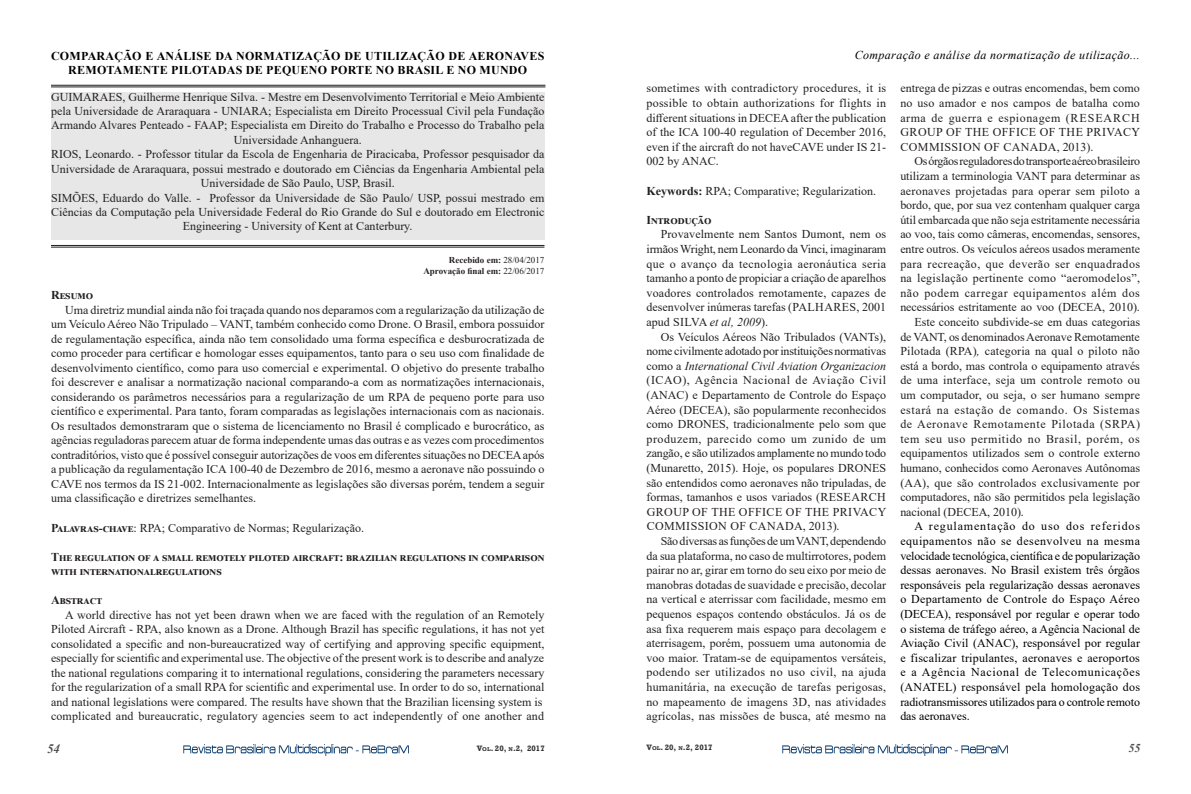
<style>
.page{position:relative;width:1191px;height:794px;background:#fff}
.page>*{position:absolute;margin:0;border:0;box-sizing:border-box;transform-origin:0 0}
.Corpo_do_texto{font:italic 700 13px "Times New Roman";color:#4f4f50}
.Corpo_do_texto-2{font:12px/14.6px "Times New Roman";color:#231f20;text-align:justify}
.Corpo_do_texto-3{font:12px/14.6px "Times New Roman";letter-spacing:-.015em;color:#000;text-align:justify}
.Corpo_do_texto-4{font:700 12px/14.5px "Times New Roman";letter-spacing:.03em;color:#231f20}
.Heading_1{font:700 12px/14px "Times New Roman";letter-spacing:.02em;color:#000;text-align:center}
.t1{font:italic 12px "Times New Roman";letter-spacing:.03em;color:#000}
.Corpo_do_texto-5{font:italic 700 12px "Times New Roman";color:#4f4f50}
.Corpo_do_texto-6{font:700 9px "Times New Roman";color:#231f20}
.t2{font:700 8px "Rockwell";color:#333}
.s1{font-weight:400}
.s2{font-weight:700}
.s3{font-style:italic}
.s4{font-size:5.6px}
</style>
<div class="page">
<img style="left:782px;top:744px;width:225px;height:11px">
<img style="left:183px;top:744px;width:226px;height:11px">
<hr style="left:51px;top:85px;width:494px;height:1px;background:#231f20">
<hr style="left:51px;top:87px;width:494px;height:1px;background:#231f20">
<hr style="left:51px;top:245px;width:493px;height:1px;background:#231f20">
<hr style="left:51px;top:247px;width:493px;height:1px;background:#231f20">
<div style="left:51px;top:92px;width:493px;height:148px;background:#e7e7e7"></div>
<p class="Heading_1" style="left:51px;top:49px;width:495px">COMPARAÇÃO E ANÁLISE DA NORMATIZAÇÃO DE UTILIZAÇÃO DE AERONAVES<br>REMOTAMENTE PILOTADAS DE PEQUENO PORTE NO BRASIL E NO MUNDO</p>
<p class="Corpo_do_texto-2" style="left:51px;top:89px;width:495px;text-align:center">GUIMARAES, Guilherme Henrique Silva. - Mestre em Desenvolvimento Territorial e Meio Ambiente pela Universidade de Araraquara - UNIARA; Especialista em Direito Processual Civil pela Fundação Armando Alvares Penteado - FAAP; Especialista em Direito do Trabalho e Processo do Trabalho pela Universidade Anhanguera.</p>
<p class="Corpo_do_texto-2" style="left:51px;top:147px;width:495px;text-align:center">RIOS, Leonardo. - Professor titular da Escola de Engenharia de Piracicaba, Professor pesquisador da<br>Universidade de Araraquara, possui mestrado e doutorado em Ciências da Engenharia Ambiental pela<br>Universidade de São Paulo, USP, Brasil.</p>
<p class="Corpo_do_texto-2" style="left:51px;top:190px;width:495px;text-align:center">SIMÕES, Eduardo do Valle. - Professor da Universidade de São Paulo/ USP, possui mestrado em<br>Ciências da Computação pela Universidade Federal do Rio Grande do Sul e doutorado em Electronic<br>Engineering - University of Kent at Canterbury.</p>
<p class="Corpo_do_texto-6" style="left:449px;top:253px;width:97px">Recebido em: <span class="s1">28/04/2017</span></p>
<p class="Corpo_do_texto-6" style="left:423px;top:264px;width:123px">Aprovação final em: <span class="s1">22/06/2017</span></p>
<p class="Corpo_do_texto-4" style="left:51px;top:288px;width:44px">Resumo</p>
<p class="Corpo_do_texto-2" style="left:51px;top:302px;width:495px;text-indent:14px">Uma diretriz mundial ainda não foi traçada quando nos deparamos com a regularização da utilização de um Veículo Aéreo Não Tripulado – VANT, também conhecido como Drone. O Brasil, embora possuidor de regulamentação específica, ainda não tem consolidado uma forma específica e desburocratizada de como proceder para certificar e homologar esses equipamentos, tanto para o seu uso com finalidade de desenvolvimento científico, como para uso comercial e experimental. O objetivo do presente trabalho foi descrever e analisar a normatização nacional comparando-a com as normatizações internacionais, considerando os parâmetros necessários para a regularização de um RPA de pequeno porte para uso científico e experimental. Para tanto, foram comparadas as legislações internacionais com as nacionais.<br>Os resultados demonstraram que o sistema de licenciamento no Brasil é complicado e burocrático, as agências reguladoras parecem atuar de forma independente umas das outras e as vezes com procedimentos contraditórios, visto que é possível conseguir autorizações de voos em diferentes situações no DECEA após a publicação da regulamentação ICA 100-40 de Dezembro de 2016, mesmo a aeronave não possuindo o CAVE nos termos da IS 21-002. Internacionalmente as legislações são diversas porém, tendem a seguir uma classificação e diretrizes semelhantes.</p>
<p class="Corpo_do_texto-2" style="left:51px;top:520px;width:315px"><span class="s2">Palavras-chave</span>: RPA; Comparativo de Normas; Regularização.</p>
<p class="Corpo_do_texto-4" style="left:51px;top:549px;width:495px">The regulation of a small remotely piloted aircraft: brazilian regulations in comparison with internationalregulations</p>
<p class="Corpo_do_texto-4" style="left:51px;top:592px;width:53px">Abstract</p>
<p class="Corpo_do_texto-2" style="left:51px;top:607px;width:495px;text-indent:14px">A world directive has not yet been drawn when we are faced with the regulation of an Remotely Piloted Aircraft - RPA, also known as a Drone. Although Brazil has specific regulations, it has not yet consolidated a specific and non-bureaucratized way of certifying and approving specific equipment, especially for scientific and experimental use. The objective of the present work is to describe and analyze the national regulations comparing it to international regulations, considering the parameters necessary for the regularization of a small RPA for scientific and experimental use. In order to do so, international and national legislations were compared. The results have shown that the Brazilian licensing system is</p>
<p class="Corpo_do_texto-2" style="left:51px;top:708px;width:494px">complicated and bureaucratic, regulatory agencies seem to act independently of one another and</p>
<p class="t1" style="left:855px;top:47px;width:287px">Comparação e análise da normatização de utilização...</p>
<p class="Corpo_do_texto-2" style="left:646px;top:81px;width:241px">sometimes with contradictory procedures, it is possible to obtain authorizations for flights in different situations in DECEA after the publication of the ICA 100-40 regulation of December 2016, even if the aircraft do not haveCAVE under IS 21- 002 by ANAC.</p>
<p class="Corpo_do_texto-2" style="left:646px;top:183px;width:231px"><span class="s2">Keywords:</span> RPA; Comparative; Regularization.</p>
<p class="Corpo_do_texto-4" style="left:646px;top:212px;width:67px">Introdução</p>
<p class="Corpo_do_texto-2" style="left:646px;top:227px;width:241px;text-indent:14px">Provavelmente nem Santos Dumont, nem os irmãos Wright, nem Leonardo da Vinci, imaginaram que o avanço da tecnologia aeronáutica seria tamanho a ponto de propiciar a criação de aparelhos voadores controlados remotamente, capazes de desenvolver inúmeras tarefas (PALHARES, 2001 apud SILVA <span class="s3">et al, 2009</span>).</p>
<p class="Corpo_do_texto-2" style="left:646px;top:329px;width:241px;text-indent:14px">Os Veículos Aéreos Não Tribulados (VANTs), nome civilmente adotado por instituições normativas como a <span class="s3">International Civil Aviation Organizacion </span>(ICAO), Agência Nacional de Aviação Civil (ANAC) e Departamento de Controle do Espaço Aéreo (DECEA), são popularmente reconhecidos como DRONES, tradicionalmente pelo som que produzem, parecido como um zunido de um zangão, e são utilizados amplamente no mundo todo (Munaretto, 2015). Hoje, os populares DRONES são entendidos como aeronaves não tripuladas, de formas, tamanhos e usos variados (RESEARCH GROUP OF THE OFFICE OF THE PRIVACY COMMISSION OF CANADA, 2013).</p>
<p class="Corpo_do_texto-2" style="left:646px;top:533px;width:241px;text-indent:14px">São diversas as funções de um VANT, dependendo da sua plataforma, no caso de multirrotores, podem pairar no ar, girar em torno do seu eixo por meio de manobras dotadas de suavidade e precisão, decolar na vertical e aterrissar com facilidade, mesmo em pequenos espaços contendo obstáculos. Já os de asa fixa requerem mais espaço para decolagem e aterrisagem, porém, possuem uma autonomia de voo maior. Tratam-se de equipamentos versáteis, podendo ser utilizados no uso civil, na ajuda humanitária, na execução de tarefas perigosas, no mapeamento de imagens 3D, nas atividades agrícolas, nas missões de busca, até mesmo na</p>
<p class="Corpo_do_texto-2" style="left:900px;top:81px;width:241px">entrega de pizzas e outras encomendas, bem como no uso amador e nos campos de batalha como arma de guerra e espionagem (RESEARCH GROUP OF THE OFFICE OF THE PRIVACY COMMISSION OF CANADA, 2013).</p>
<p class="Corpo_do_texto-2" style="left:900px;top:154px;width:241px;text-indent:14px">Os órgãos reguladores do transporte aéreo brasileiro utilizam a terminologia VANT para determinar as aeronaves projetadas para operar sem piloto a bordo, que, por sua vez contenham qualquer carga útil embarcada que não seja estritamente necessária ao voo, tais como câmeras, encomendas, sensores, entre outros. Os veículos aéreos usados meramente para recreação, que deverão ser enquadrados na legislação pertinente como “aeromodelos”, não podem carregar equipamentos além dos necessários estritamente ao voo (DECEA, 2010).</p>
<p class="Corpo_do_texto-2" style="left:900px;top:314px;width:241px;text-indent:14px">Este conceito subdivide-se em duas categorias de VANT, os denominados Aeronave Remotamente Pilotada (RPA)<span class="s3">,</span> categoria na qual o piloto não está a bordo, mas controla o equipamento através de uma interface, seja um controle remoto ou um computador, ou seja, o ser humano sempre estará na estação de comando. Os Sistemas de Aeronave Remotamente Pilotada (SRPA) tem seu uso permitido no Brasil, porém, os equipamentos utilizados sem o controle externo humano, conhecidos como Aeronaves Autônomas (AA), que são controlados exclusivamente por computadores, não são permitidos pela legislação nacional (DECEA, 2010).</p>
<p class="Corpo_do_texto-3" style="left:900px;top:519px;width:241px;text-indent:14px">A regulamentação do uso dos referidos equipamentos não se desenvolveu na mesma velocidade tecnológica, científica e de popularização dessas aeronaves. No Brasil existem três órgãos responsáveis pela regularização dessas aeronaves o Departamento de Controle do Espaço Aéreo (DECEA), responsável por regular e operar todo o sistema de tráfego aéreo, a Agência Nacional de Aviação Civil (ANAC), responsável por regular e fiscalizar tripulantes, aeronaves e aeroportos e a Agência Nacional de Telecomunicações (ANATEL) responsável pela homologação dos radiotransmissores utilizados para o controle remoto das aeronaves.</p>
<p class="Corpo_do_texto" style="left:47px;top:739px;width:14px">54</p>
<p class="t2" style="left:477px;top:743px;width:70px">V<span class="s4">OL</span>. 20, <span class="s4">N</span>.2, 2017</p>
<p class="t2" style="left:646px;top:742px;width:68px">V<span class="s4">OL</span>. 20, <span class="s4">N</span>.2, 2017</p>
<p class="Corpo_do_texto-5" style="left:1128px;top:740px;width:13px">55</p>
</div>
